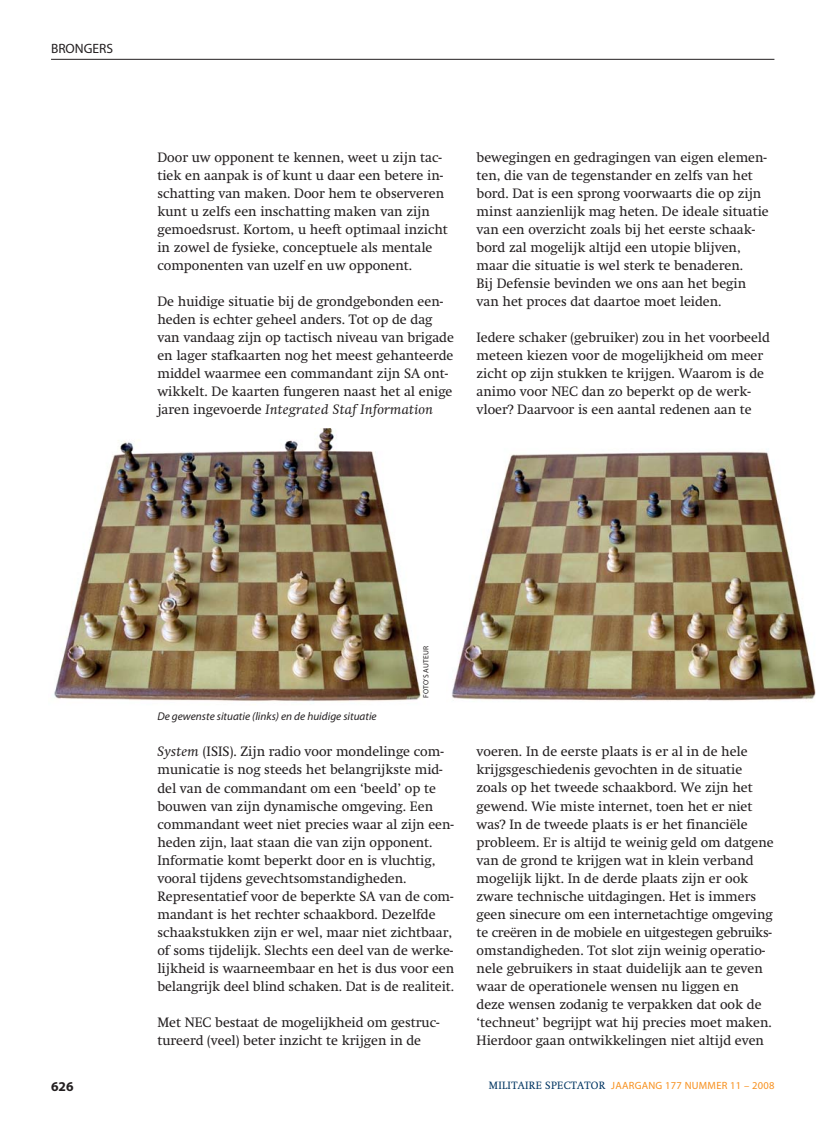
<style>
.page{position:relative;width:817px;height:1136px;background:#fff}
.page>*{position:absolute;margin:0;border:0;box-sizing:border-box;transform-origin:0 0}
.t1{font:13.5px/18px "Swift";color:#231f20}
.t2{font:13.5px "Myriad Pro";color:#231f20}
.t3{font:700 13.5px "Myriad Pro";color:#231f20}
.t4{font:italic 11.25px "Myriad Pro";color:#231f20}
.t5{font:10.5px "Myriad Pro";letter-spacing:.025em;color:#f7901e}
.t6{font:7.5px "Myriad Pro";letter-spacing:.02em;color:#231f20}
.s1{font-style:italic}
.s2{font-family:"Swift";color:#003562}
</style>
<div class="page">
<hr style="left:51px;top:59px;width:723px;height:1px;background:#231f20">
<img style="left:54px;top:428px;width:368px;height:274px">
<img style="left:452px;top:451px;width:364px;height:250px">
<p class="t2" style="left:51px;top:43px;width:64px">BRONGERS</p>
<p class="t1" style="left:157px;top:150px;width:292px">Door uw opponent te kennen, weet u zijn tac&shy;tiek en aanpak is of kunt u daar een betere in&shy;schatting van maken. Door hem te observeren kunt u zelfs een inschatting maken van zijn gemoedsrust. Kortom, u heeft optimaal inzicht in zowel de fysieke, conceptuele als mentale componenten van uzelf en uw opponent.</p>
<p class="t1" style="left:157px;top:294px;width:298px">De huidige situatie bij de grondgebonden een&shy;heden is echter geheel anders. Tot op de dag van vandaag zijn op tactisch niveau van brigade en lager stafkaarten nog het meest gehanteerde middel waarmee een commandant zijn SA ont&shy;wikkelt. De kaarten fungeren naast het al enige jaren ingevoerde <span class="s1">Integrated Staf Information</span></p>
<p class="t1" style="left:476px;top:150px;width:294px">bewegingen en gedragingen van eigen elemen&shy;ten, die van de tegenstander en zelfs van het bord. Dat is een sprong voorwaarts die op zijn minst aanzienlijk mag heten. De ideale situatie van een overzicht zoals bij het eerste schaak&shy;bord zal mogelijk altijd een utopie blijven, maar die situatie is wel sterk te benaderen.<br>Bij Defensie bevinden we ons aan het begin van het proces dat daartoe moet leiden.</p>
<p class="t1" style="left:476px;top:330px;width:295px">Iedere schaker (gebruiker) zou in het voorbeeld meteen kiezen voor de mogelijkheid om meer zicht op zijn stukken te krijgen. Waarom is de animo voor NEC dan zo beperkt op de werk&shy;vloer? Daarvoor is een aantal redenen aan te</p>
<p class="t4" style="left:157px;top:712px;width:221px">De gewenste situatie (links) en de huidige situatie</p>
<p class="t6" style="left:423px;top:697px;width:53px;rotate:-90deg">FOTO’S AUTEUR</p>
<p class="t1" style="left:157px;top:744px;width:298px"><span class="s1">System</span> (ISIS). Zijn radio voor mondelinge com&shy;municatie is nog steeds het belangrijkste mid&shy;del van de commandant om een ‘beeld’ op te bouwen van zijn dynamische omgeving. Een commandant weet niet precies waar al zijn een&shy;heden zijn, laat staan die van zijn opponent.<br>Informatie komt beperkt door en is vluchtig, vooral tijdens gevechtsomstandigheden.<br>Representatief voor de beperkte SA van de com&shy;mandant is het rechter schaakbord. Dezelfde schaakstukken zijn er wel, maar niet zichtbaar, of soms tijdelijk. Slechts een deel van de werke&shy;lijkheid is waarneembaar en het is dus voor een belangrijk deel blind schaken. Dat is de realiteit.</p>
<p class="t1" style="left:157px;top:1014px;width:283px">Met NEC bestaat de mogelijkheid om gestruc&shy;tureerd (veel) beter inzicht te krijgen in de</p>
<p class="t1" style="left:476px;top:744px;width:298px">voeren. In de eerste plaats is er al in de hele krijgsgeschiedenis gevochten in de situatie zoals op het tweede schaakbord. We zijn het gewend. Wie miste internet, toen het er niet was? In de tweede plaats is er het financiële probleem. Er is altijd te weinig geld om datgene van de grond te krijgen wat in klein verband mogelijk lijkt. In de derde plaats zijn er ook zware technische uitdagingen. Het is immers geen sinecure om een internetachtige omgeving te creëren in de mobiele en uitgestegen gebruiks&shy;omstandigheden. Tot slot zijn weinig operatio&shy;nele gebruikers in staat duidelijk aan te geven waar de operationele wensen nu liggen en<br>deze wensen zodanig te verpakken dat ook de ‘techneut’ begrijpt wat hij precies moet maken.<br>Hierdoor gaan ontwikkelingen niet altijd even</p>
<p class="t3" style="left:51px;top:1081px;width:24px">626</p>
<p class="t5" style="left:489px;top:1080px;width:287px"><span class="s2">MILITAIRE SPECTATOR</span> JAARGANG 177 NUMMER 11 – 2008</p>
</div>
